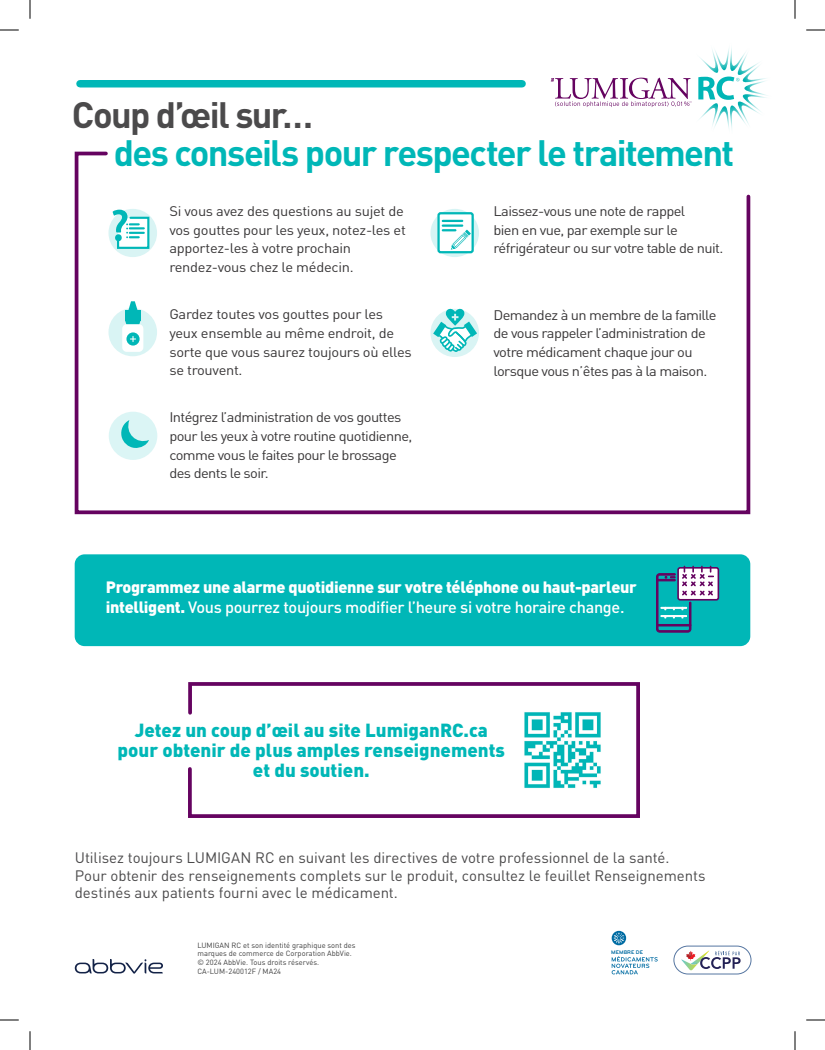
<style>
.page{position:relative;width:825px;height:1050px;background:#fff}
.page>*{position:absolute;margin:0;border:0;box-sizing:border-box;transform-origin:0 0}
.Chart-Side_info{font:700 36.25px "DIN Pro";letter-spacing:-.045em;color:#00b7b7}
.Chart-Side_info-2{font:700 36.25px "DIN Pro";letter-spacing:-.045em;color:#4b4a4b}
.Graph_Heading{font:900 18.75px/20px "DIN Pro";color:#00b7b7;text-align:center}
.Graph_Heading-2{font:900 16.25px/19.5px "DIN Pro";letter-spacing:-.02em;color:#fff}
.Chart-Side_info-3{font:15px/17.5px "DIN Pro";letter-spacing:-.005em;color:#4b4a4b}
.Chart-Side_info-4{font:13.75px/18.8px "DIN Pro";letter-spacing:-.04em;color:#383637;scale:1.06 1}
.Chart-Side_info-5{font:13.75px/18.8px "DIN Pro";letter-spacing:-.02em;color:#383637;scale:1.06 1}
.Chart-Side_info-6{font:7.5px/8.8px "DIN Pro";color:#404040}
.t1{font:700 5.5px "Bryant";color:#006ca3}
.s1{font-weight:500}
</style>
<div class="page">
<svg style="left:551px;top:48px;width:216px;height:81px"></svg>
<div style="left:80px;top:80px;width:442px;height:8px;background:#00b7b7"></div>
<div style="left:75px;top:554px;width:675px;height:92px;background:#00b7b7;border-radius:10px"></div>
<svg style="left:74px;top:151px;width:677px;height:364px"></svg>
<div style="left:430px;top:209px;width:49px;height:48px;background:#d6f4f4;border-radius:50%"></div>
<div style="left:439px;top:213px;width:34px;height:39px;background:#fff;border-radius:2px"></div>
<div style="left:437px;top:212px;width:37px;height:41px;border:2px solid #00b7b7;border-radius:2px"></div>
<svg style="left:443px;top:220px;width:19px;height:2px"></svg>
<hr style="left:443px;top:224px;width:19px;height:3px;background:#00b7b7">
<svg style="left:443px;top:229px;width:28px;height:21px"></svg>
<div style="left:109px;top:308px;width:48px;height:48px;background:#d9f4f4;border-radius:50%"></div>
<div style="left:122px;top:324px;width:21px;height:28px;background:#fff;border-radius:5px"></div>
<div style="left:125px;top:314px;width:16px;height:6px;background:#00b7b7"></div>
<hr style="left:125px;top:310px;width:16px;height:4px;background:#00b7b7">
<svg style="left:125px;top:320px;width:16px;height:4px"></svg>
<svg style="left:128px;top:301px;width:10px;height:9px"></svg>
<svg style="left:126px;top:332px;width:14px;height:14px"></svg>
<svg style="left:130px;top:336px;width:6px;height:6px"></svg>
<div style="left:109px;top:209px;width:48px;height:48px;background:#d9f4f4;border-radius:50%"></div>
<svg style="left:113px;top:210px;width:38px;height:40px"></svg>
<svg style="left:188px;top:682px;width:452px;height:136px"></svg>
<div style="left:430px;top:309px;width:49px;height:48px;background:#d9f4f4;border-radius:50%"></div>
<svg style="left:433px;top:305px;width:44px;height:47px"></svg>
<div style="left:678px;top:568px;width:40px;height:32px;background:#fff;border-radius:2px"></div>
<div style="left:677px;top:567px;width:42px;height:34px;border:2px solid #650360;border-radius:2px"></div>
<svg style="left:656px;top:566px;width:58px;height:67px"></svg>
<svg style="left:75px;top:959px;width:88px;height:15px"></svg>
<div style="left:674px;top:946px;width:77px;height:28px;border:1px solid #5676a1;border-radius:14px"></div>
<svg style="left:681px;top:951px;width:60px;height:20px"></svg>
<svg style="left:611px;top:930px;width:47px;height:45px"></svg>
<img style="left:523px;top:711px;width:79px;height:78px">
<svg style="left:0;top:29px;width:19px;height:2px"></svg>
<svg style="left:806px;top:29px;width:19px;height:2px"></svg>
<svg style="left:0;top:1019px;width:19px;height:2px"></svg>
<svg style="left:806px;top:1019px;width:19px;height:2px"></svg>
<svg style="left:29px;top:0;width:2px;height:19px"></svg>
<svg style="left:29px;top:1031px;width:2px;height:19px"></svg>
<svg style="left:794px;top:0;width:2px;height:19px"></svg>
<svg style="left:794px;top:1031px;width:2px;height:19px"></svg>
<p class="Chart-Side_info-2" style="left:72px;top:84px;width:243px">Coup d’œil sur…</p>
<p class="Chart-Side_info" style="left:114px;top:122px;width:622px">des conseils pour respecter le traitement</p>
<p class="Chart-Side_info-5" style="left:169px;top:200px;width:225px">Si vous avez des questions au sujet de vos gouttes pour les yeux, notez-les et apportez-les à votre prochain rendez-vous chez le médecin.</p>
<p class="Chart-Side_info-5" style="left:169px;top:303px;width:230px">Gardez toutes vos gouttes pour les yeux ensemble au même endroit, de sorte que vous saurez toujours où elles se trouvent.</p>
<p class="Chart-Side_info-4" style="left:169px;top:407px;width:231px">Intégrez l’administration de vos gouttes pour les yeux à votre routine quotidienne, comme vous le faites pour le brossage des dents le soir.</p>
<p class="Chart-Side_info-4" style="left:493px;top:200px;width:218px">Laissez-vous une note de rappel<br>bien en vue, par exemple sur le réfrigérateur ou sur votre table de nuit.</p>
<p class="Chart-Side_info-4" style="left:493px;top:304px;width:212px">Demandez à un membre de la famille de vous rappeler l’administration de votre médicament chaque jour ou lorsque vous n’êtes pas à la maison.</p>
<p class="Graph_Heading-2" style="left:106px;top:576px;width:533px">Programmez une alarme quotidienne sur votre téléphone ou haut‑parleur intelligent. <span class="s1">Vous pourrez toujours modifier l’heure si votre horaire change.</span></p>
<p class="Graph_Heading" style="left:118px;top:718px;width:389px">Jetez un coup d’œil au site LumiganRC.ca pour obtenir de plus amples renseignements et du soutien.</p>
<p class="Chart-Side_info-3" style="left:75px;top:848px;width:632px">Utilisez toujours LUMIGAN RC en suivant les directives de votre professionnel de la santé.<br>Pour obtenir des renseignements complets sur le produit, consultez le feuillet Renseignements destinés aux patients fourni avec le médicament.</p>
<p class="Chart-Side_info-6" style="left:198px;top:940px;width:160px">LUMIGAN RC et son identité graphique sont des marques de commerce de Corporation AbbVie.</p>
<p class="Chart-Side_info-6" style="left:198px;top:957px;width:123px">© 2024 AbbVie. Tous droits réservés.</p>
<p class="Chart-Side_info-6" style="left:198px;top:966px;width:85px">CA-LUM-240012F / MA24</p>
<p class="t1" style="left:611px;top:948px;width:33px">MEMBRE DE</p>
</div>
